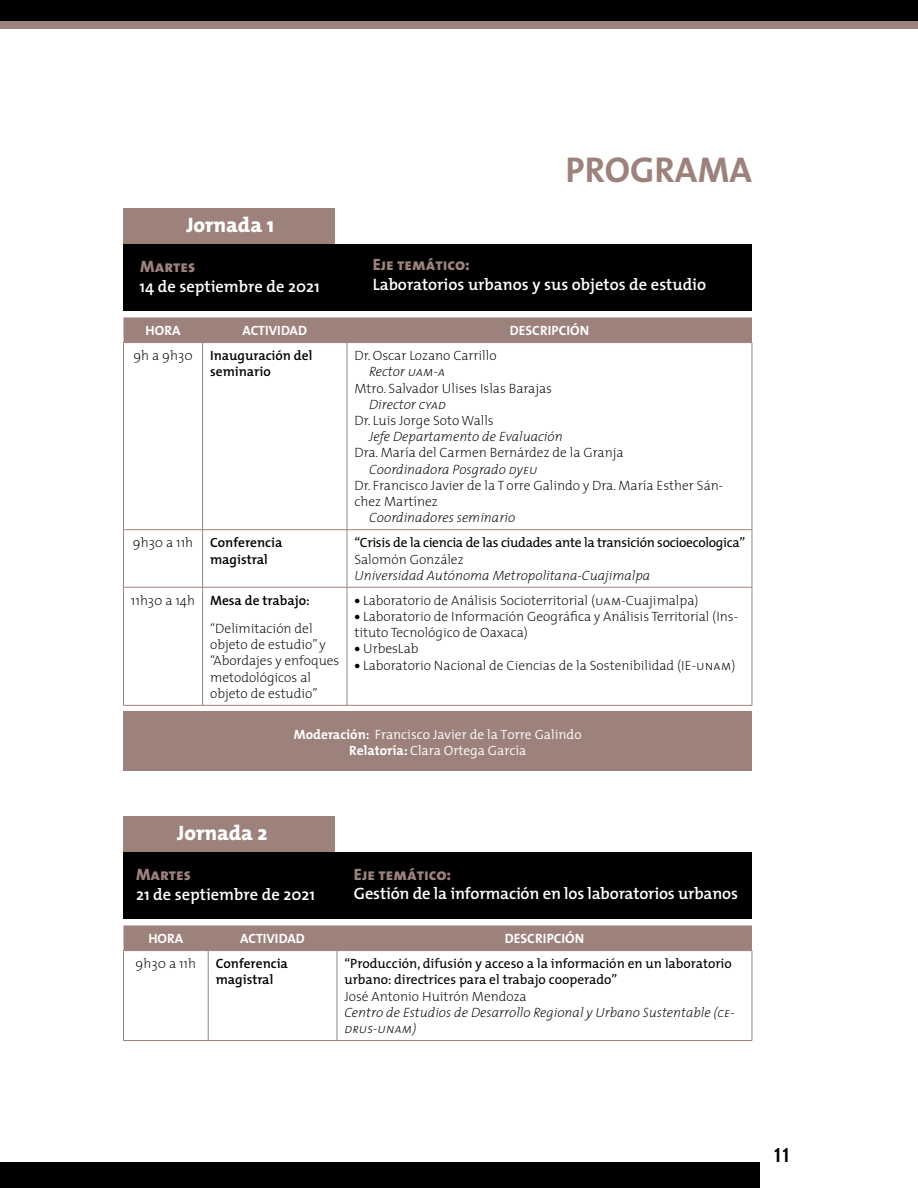
<style>
.page{position:relative;width:918px;height:1188px;background:#fff}
.page>*{position:absolute;margin:0;border:0;box-sizing:border-box;transform-origin:0 0}
.t1{font:700 36px "The Mix";letter-spacing:.005em;color:#9c827a}
.t2{font:800 21px "The Mix";color:#fff}
.t3{font:21px "Akzidenz Grotesk BQ Bd Cnd Alt";color:#000}
.t4{font:600 16.5px "The Mix";color:#fff}
.t5{font:16.5px "The Mix Extra Bold Caps";color:#9c827a}
.t6{font:200 13.5px/16.2px "The Mix";color:#000}
.t7{font:italic 200 13.5px/16.2px "The Mix";color:#000}
.t8{font:13.5px/16.2px "The Mix";color:#000}
.t9{font:600 13.5px/16.2px "The Mix";color:#000}
.t10{font:300 13.5px "The Mix";color:#fff}
.t11{font:13.5px "The Mix";letter-spacing:-.02em;color:#000}
.t12{font:700 13.5px "The Mix";color:#fff}
.s1{font-family:"The Mix Extra Light Italic Caps";font-weight:400;font-style:normal}
.s2{font-weight:800}
.s3{font-family:"The Mix Extra Light Caps";font-weight:400}
.s4{font-weight:700}
</style>
<div class="page">
<div style="left:0;top:0;width:918px;height:21px;background:#000"></div>
<div style="left:0;top:21px;width:918px;height:8px;background:#9c827a"></div>
<div style="left:0;top:1162px;width:760px;height:26px;background:#000"></div>
<div style="left:123px;top:208px;width:212px;height:38px;background:#9c827a"></div>
<div style="left:123px;top:245px;width:629px;height:66px;background:#000"></div>
<div style="left:123px;top:816px;width:212px;height:38px;background:#9c827a"></div>
<div style="left:123px;top:853px;width:629px;height:66px;background:#000"></div>
<div style="left:123px;top:317px;width:629px;height:25px;background:#9c827a"></div>
<hr style="left:123px;top:342px;width:80px;height:1px;background:#9c827a">
<hr style="left:123px;top:343px;width:1px;height:187px;background:#9c827a">
<hr style="left:203px;top:342px;width:144px;height:1px;background:#9c827a">
<hr style="left:202px;top:343px;width:1px;height:187px;background:#9c827a">
<hr style="left:347px;top:342px;width:405px;height:1px;background:#9c827a">
<hr style="left:347px;top:343px;width:1px;height:187px;background:#9c827a">
<hr style="left:752px;top:343px;width:1px;height:187px;background:#9c827a">
<hr style="left:123px;top:529px;width:80px;height:1px;background:#9c827a">
<hr style="left:123px;top:530px;width:1px;height:57px;background:#9c827a">
<hr style="left:203px;top:529px;width:144px;height:1px;background:#9c827a">
<hr style="left:202px;top:530px;width:1px;height:57px;background:#9c827a">
<hr style="left:347px;top:529px;width:405px;height:1px;background:#9c827a">
<hr style="left:347px;top:530px;width:1px;height:57px;background:#9c827a">
<hr style="left:752px;top:530px;width:1px;height:57px;background:#9c827a">
<hr style="left:123px;top:587px;width:80px;height:1px;background:#9c827a">
<hr style="left:123px;top:587px;width:1px;height:118px;background:#9c827a">
<hr style="left:203px;top:587px;width:144px;height:1px;background:#9c827a">
<hr style="left:202px;top:587px;width:1px;height:118px;background:#9c827a">
<hr style="left:347px;top:587px;width:405px;height:1px;background:#9c827a">
<hr style="left:347px;top:587px;width:1px;height:118px;background:#9c827a">
<hr style="left:752px;top:587px;width:1px;height:118px;background:#9c827a">
<hr style="left:123px;top:705px;width:80px;height:1px;background:#9c827a">
<hr style="left:203px;top:705px;width:144px;height:1px;background:#9c827a">
<hr style="left:347px;top:705px;width:405px;height:1px;background:#9c827a">
<div style="left:123px;top:712px;width:629px;height:59px;background:#9c827a"></div>
<div style="left:123px;top:925px;width:629px;height:25px;background:#9c827a"></div>
<hr style="left:123px;top:950px;width:85px;height:1px;background:#9c827a">
<hr style="left:123px;top:951px;width:1px;height:89px;background:#9c827a">
<hr style="left:208px;top:950px;width:129px;height:1px;background:#9c827a">
<hr style="left:208px;top:951px;width:1px;height:89px;background:#9c827a">
<hr style="left:337px;top:950px;width:415px;height:1px;background:#9c827a">
<hr style="left:337px;top:951px;width:1px;height:89px;background:#9c827a">
<hr style="left:752px;top:951px;width:1px;height:89px;background:#9c827a">
<hr style="left:123px;top:1040px;width:85px;height:1px;background:#9c827a">
<hr style="left:208px;top:1040px;width:129px;height:1px;background:#9c827a">
<hr style="left:337px;top:1040px;width:415px;height:1px;background:#9c827a">
<p class="t1" style="left:566px;top:140px;width:188px">PROGRAMA</p>
<p class="t2" style="left:186px;top:213px;width:89px">Jornada 1</p>
<p class="t5" style="left:140px;top:257px;width:56px">Martes</p>
<p class="t4" style="left:140px;top:272px;width:182px">14 de septiembre de 2021</p>
<p class="t12" style="left:146px;top:319px;width:36px">HORA</p>
<p class="t12" style="left:242px;top:319px;width:66px">ACTIVIDAD</p>
<p class="t12" style="left:510px;top:319px;width:81px">DESCRIPCIÓN</p>
<p class="t6" style="left:133px;top:347px;width:61px">9h a 9h30</p>
<p class="t9" style="left:210px;top:347px;width:104px">Inauguración del seminario</p>
<p class="t6" style="left:354px;top:347px;width:144px">Dr. Oscar Lozano Carrillo</p>
<p class="t5" style="left:373px;top:255px;width:99px">Eje temático:</p>
<p class="t4" style="left:373px;top:271px;width:335px">Laboratorios urbanos y sus objetos de estudio</p>
<p class="t7" style="left:369px;top:363px;width:78px">Rector <span class="s1">uam-a</span></p>
<p class="t6" style="left:354px;top:379px;width:199px">Mtro. Salvador Ulises Islas Barajas</p>
<p class="t7" style="left:369px;top:396px;width:78px">Director <span class="s1">cyad</span></p>
<p class="t6" style="left:354px;top:412px;width:141px">Dr. Luis Jorge Soto Walls</p>
<p class="t7" style="left:369px;top:428px;width:195px">Jefe Departamento de Evaluación</p>
<p class="t6" style="left:354px;top:444px;width:271px">Dra. María del Carmen Bernárdez de la Granja</p>
<p class="t7" style="left:369px;top:460px;width:170px">Coordinadora Posgrado <span class="s1">d</span>y<span class="s1">eu</span></p>
<p class="t6" style="left:354px;top:477px;width:370px">Dr. Francisco Javier de la T orre Galindo y Dra. María Esther Sán-</p>
<p class="t6" style="left:354px;top:493px;width:85px">chez Martínez</p>
<p class="t7" style="left:369px;top:509px;width:148px">Coordinadores seminario</p>
<p class="t6" style="left:133px;top:534px;width:62px">9h30 a 11h</p>
<p class="t9" style="left:210px;top:534px;width:74px">Conferencia magistral</p>
<p class="t11" style="left:354px;top:532px;width:392px">“Crisis de la ciencia de las ciudades ante la transición socioecologica”</p>
<p class="t6" style="left:354px;top:550px;width:111px">Salomón González</p>
<p class="t7" style="left:354px;top:567px;width:297px">Universidad Autónoma Metropolitana-Cuajimalpa</p>
<p class="t6" style="left:131px;top:592px;width:66px">11h30 a 14h</p>
<p class="t9" style="left:210px;top:592px;width:101px">Mesa de trabajo:</p>
<p class="t6" style="left:210px;top:620px;width:131px">“Delimitación del objeto de estudio” y “Abordajes y enfoques metodológicos al objeto de estudio”</p>
<p class="t6" style="left:354px;top:592px;width:346px"><span class="s2">•</span> Laboratorio de Análisis Socioterritorial (<span class="s3">uam</span>-Cuajimalpa)</p>
<p class="t6" style="left:354px;top:608px;width:385px"><span class="s2">•</span> Laboratorio de Información Geográfica y Análisis Territorial (Ins&shy;tituto Tecnológico de Oaxaca)</p>
<p class="t6" style="left:354px;top:640px;width:65px"><span class="s2">•</span> UrbesLab</p>
<p class="t6" style="left:354px;top:657px;width:383px"><span class="s2">•</span> Laboratorio Nacional de Ciencias de la Sostenibilidad (IE-<span class="s3">unam</span>)</p>
<p class="t10" style="left:294px;top:723px;width:289px"><span class="s4">Moderación:</span> Francisco Javier de la Torre Galindo</p>
<p class="t10" style="left:349px;top:739px;width:179px"><span class="s4">Relatoría:</span> Clara Ortega García</p>
<p class="t2" style="left:177px;top:821px;width:92px">Jornada 2</p>
<p class="t5" style="left:136px;top:865px;width:56px">Martes</p>
<p class="t4" style="left:136px;top:880px;width:180px">21 de septiembre de 2021</p>
<p class="t12" style="left:148px;top:927px;width:36px">HORA</p>
<p class="t12" style="left:240px;top:927px;width:66px">ACTIVIDAD</p>
<p class="t12" style="left:505px;top:927px;width:81px">DESCRIPCIÓN</p>
<p class="t6" style="left:136px;top:955px;width:62px">9h30 a 11h</p>
<p class="t9" style="left:216px;top:955px;width:74px">Conferencia magistral</p>
<p class="t8" style="left:344px;top:955px;width:389px">“Producción, difusión y acceso a la información en un laboratorio urbano: directrices para el trabajo cooperado”</p>
<p class="t6" style="left:344px;top:987px;width:184px">José Antonio Huitrón Mendoza</p>
<p class="t7" style="left:344px;top:1004px;width:392px">Centro de Estudios de Desarrollo Regional y Urbano Sustentable (<span class="s1">ce&shy;drus-unam)</span></p>
<p class="t5" style="left:354px;top:865px;width:99px">Eje temático:</p>
<p class="t4" style="left:354px;top:880px;width:386px">Gestión de la información en los laboratorios urbanos</p>
<h2 class="t3" style="left:774px;top:1142px;width:18px">11</h2>
</div>
